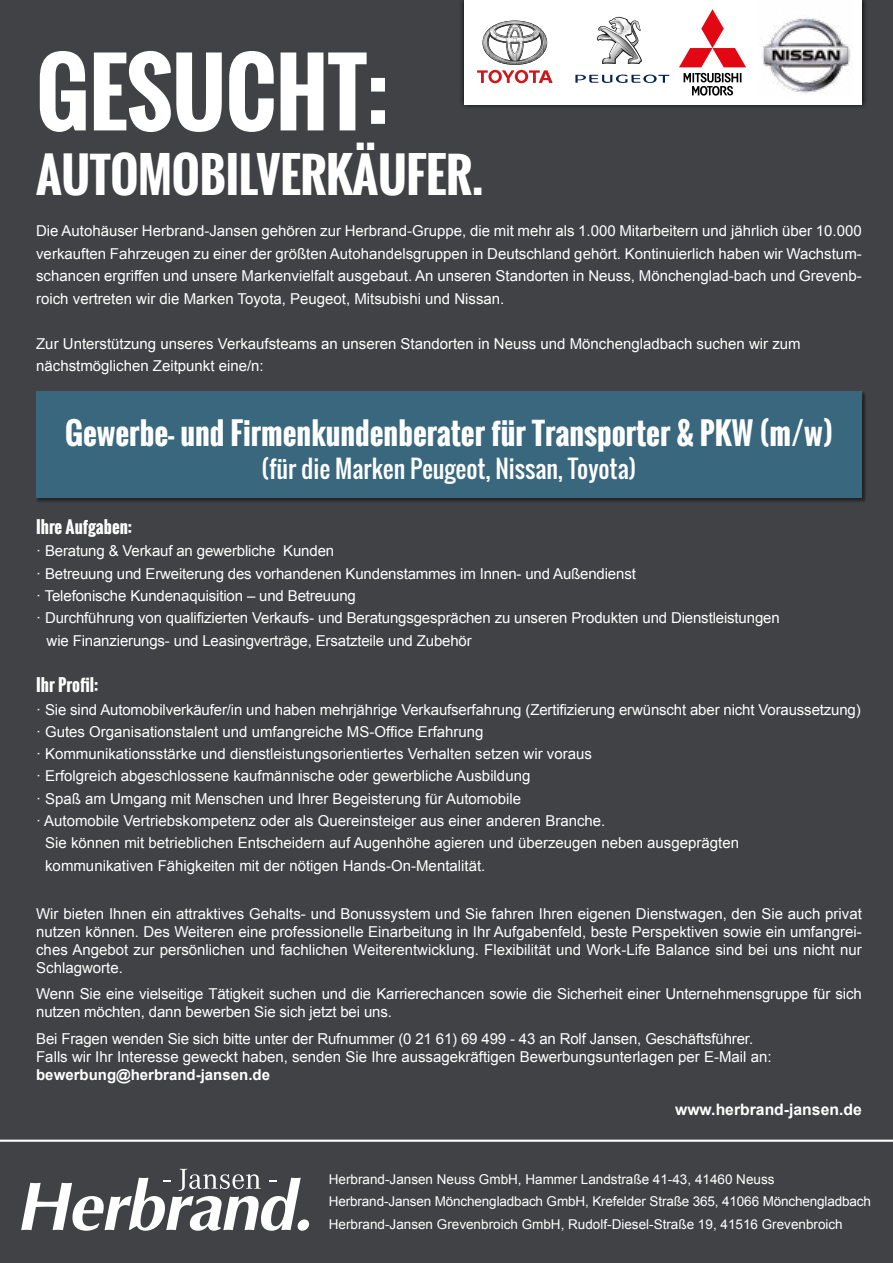
<style>
.page{position:relative;width:893px;height:1263px;background:#414245}
.page>*{position:absolute;margin:0;border:0;box-sizing:border-box;transform-origin:0 0}
.t1{font:700 88.65px "Oswald";letter-spacing:-.005em;color:#fff}
.t2{font:700 47.25px "Oswald";letter-spacing:-.005em;color:#fff}
.t3{font:700 30px "Oswald";color:#fff}
.t4{font:24px "Oswald";color:#fff}
.t5{font:700 16.65px "Oswald";color:#fff}
.t6{font:700 15.75px "Arial";color:#fff}
.t7{font:15px/18px "Arial";color:#fff}
.t8{font:700 15px "Arial";color:#fff}
.t9{font:13.5px/22.5px "Arial";color:#fff}
</style>
<div class="page">
<div style="left:36px;top:391px;width:829px;height:111px;background:#262728"></div>
<div style="left:36px;top:391px;width:826px;height:107px;background:#39687e"></div>
<svg style="left:21px;top:1169px;width:288px;height:62px"></svg>
<hr style="left:0;top:1139px;width:893px;height:3px;background:#fff">
<svg style="left:461px;top:0;width:405px;height:107px;fill:#333436"></svg>
<div style="left:465px;top:0;width:397px;height:104px;background:#fff"></div>
<svg style="left:679px;top:9px;width:67px;height:58px"></svg>
<svg style="left:684px;top:73px;width:57px;height:23px"></svg>
<svg style="left:597px;top:17px;width:45px;height:47px"></svg>
<svg style="left:575px;top:75px;width:94px;height:8px"></svg>
<svg style="left:477px;top:21px;width:76px;height:62px"></svg>
<img style="left:762px;top:17px;width:89px;height:77px">
<h1 class="t1" style="left:36px;top:26px;width:355px">GESUCHT:</h1>
<h2 class="t2" style="left:36px;top:139px;width:449px">AUTOMOBILVERKÄUFER.</h2>
<p class="t7" style="left:36px;top:220px;width:827px;line-height:22.5px;text-align:justify">Die Autohäuser Herbrand-Jansen gehören zur Herbrand-Gruppe, die mit mehr als 1.000 Mitarbeitern und jährlich über 10.000 verkauften Fahrzeugen zu einer der größten Autohandelsgruppen in Deutschland gehört. Kontinuierlich haben wir Wachstum&shy;schancen ergriffen und unsere Markenvielfalt ausgebaut. An unseren Standorten in Neuss, Mönchenglad-bach und Grevenb&shy;roich vertreten wir die Marken Toyota, Peugeot, Mitsubishi und Nissan.</p>
<p class="t7" style="left:36px;top:332px;width:766px;line-height:22.5px">Zur Unterstützung unseres Verkaufsteams an unseren Standorten in Neuss und Mönchengladbach suchen wir zum nächstmöglichen Zeitpunkt eine/n:</p>
<h3 class="t3" style="left:65px;top:411px;width:769px">Gewerbe- und Firmenkundenberater für Transporter &amp; PKW (m/w)</h3>
<h3 class="t4" style="left:261px;top:451px;width:376px">(für die Marken Peugeot, Nissan, Toyota)</h3>
<p class="t5" style="left:36px;top:514px;width:97px">Ihre Aufgaben:</p>
<p class="t7" style="left:36px;top:542px;width:300px">· Beratung &amp; Verkauf an gewerbliche Kunden</p>
<p class="t7" style="left:36px;top:564px;width:601px">· Betreuung und Erweiterung des vorhandenen Kundenstammes im Innen- und Außendienst</p>
<p class="t7" style="left:36px;top:586px;width:321px">· Telefonische Kundenaquisition – und Betreuung</p>
<p class="t7" style="left:36px;top:609px;width:745px">· Durchführung von qualifizierten Verkaufs- und Beratungsgesprächen zu unseren Produkten und Dienstleistungen</p>
<p class="t7" style="left:47px;top:631px;width:427px">wie Finanzierungs- und Leasingverträge, Ersatzteile und Zubehör</p>
<p class="t5" style="left:36px;top:673px;width:64px">Ihr Profil:</p>
<p class="t7" style="left:36px;top:700px;width:826px">· Sie sind Automobilverkäufer/in und haben mehrjährige Verkaufserfahrung (Zertifizierung erwünscht aber nicht Voraussetzung)</p>
<p class="t7" style="left:36px;top:722px;width:449px">· Gutes Organisationstalent und umfangreiche MS-Office Erfahrung</p>
<p class="t7" style="left:36px;top:745px;width:557px">· Kommunikationsstärke und dienstleistungsorientiertes Verhalten setzen wir voraus</p>
<p class="t7" style="left:36px;top:767px;width:496px">· Erfolgreich abgeschlossene kaufmännische oder gewerbliche Ausbildung</p>
<p class="t7" style="left:36px;top:789px;width:486px">· Spaß am Umgang mit Menschen und Ihrer Begeisterung für Automobile</p>
<p class="t7" style="left:36px;top:811px;width:571px">· Automobile Vertriebskompetenz oder als Quereinsteiger aus einer anderen Branche.</p>
<p class="t7" style="left:45px;top:834px;width:695px">Sie können mit betrieblichen Entscheidern auf Augenhöhe agieren und überzeugen neben ausgeprägten</p>
<p class="t7" style="left:45px;top:856px;width:442px">kommunikativen Fähigkeiten mit der nötigen Hands-On-Mentalität.</p>
<p class="t7" style="left:36px;top:904px;width:827px;text-align:justify">Wir bieten Ihnen ein attraktives Gehalts- und Bonussystem und Sie fahren Ihren eigenen Dienstwagen, den Sie auch privat nutzen können. Des Weiteren eine professionelle Einarbeitung in Ihr Aufgabenfeld, beste Perspektiven sowie ein umfangrei&shy;ches Angebot zur persönlichen und fachlichen Weiterentwicklung. Flexibilität und Work-Life Balance sind bei uns nicht nur Schlagworte.</p>
<p class="t7" style="left:36px;top:985px;width:827px">Wenn Sie eine vielseitige Tätigkeit suchen und die Karrierechancen sowie die Sicherheit einer Unternehmensgruppe für sich nutzen möchten, dann bewerben Sie sich jetzt bei uns.</p>
<p class="t7" style="left:36px;top:1029px;width:737px">Bei Fragen wenden Sie sich bitte unter der Rufnummer (0 21 61) 69 499 - 43 an Rolf Jansen, Geschäftsführer.<br>Falls wir Ihr Interesse geweckt haben, senden Sie Ihre aussagekräftigen Bewerbungsunterlagen per E-Mail an:</p>
<p class="t8" style="left:36px;top:1064px;width:235px">bewerbung@herbrand-jansen.de</p>
<p class="t6" style="left:675px;top:1098px;width:188px">www.herbrand-jansen.de</p>
<p class="t9" style="left:329px;top:1167px;width:544px">Herbrand-Jansen Neuss GmbH, Hammer Landstraße 41-43, 41460 Neuss<br>Herbrand-Jansen Mönchengladbach GmbH, Krefelder Straße 365, 41066 Mönchengladbach<br>Herbrand-Jansen Grevenbroich GmbH, Rudolf-Diesel-Straße 19, 41516 Grevenbroich</p>
</div>
